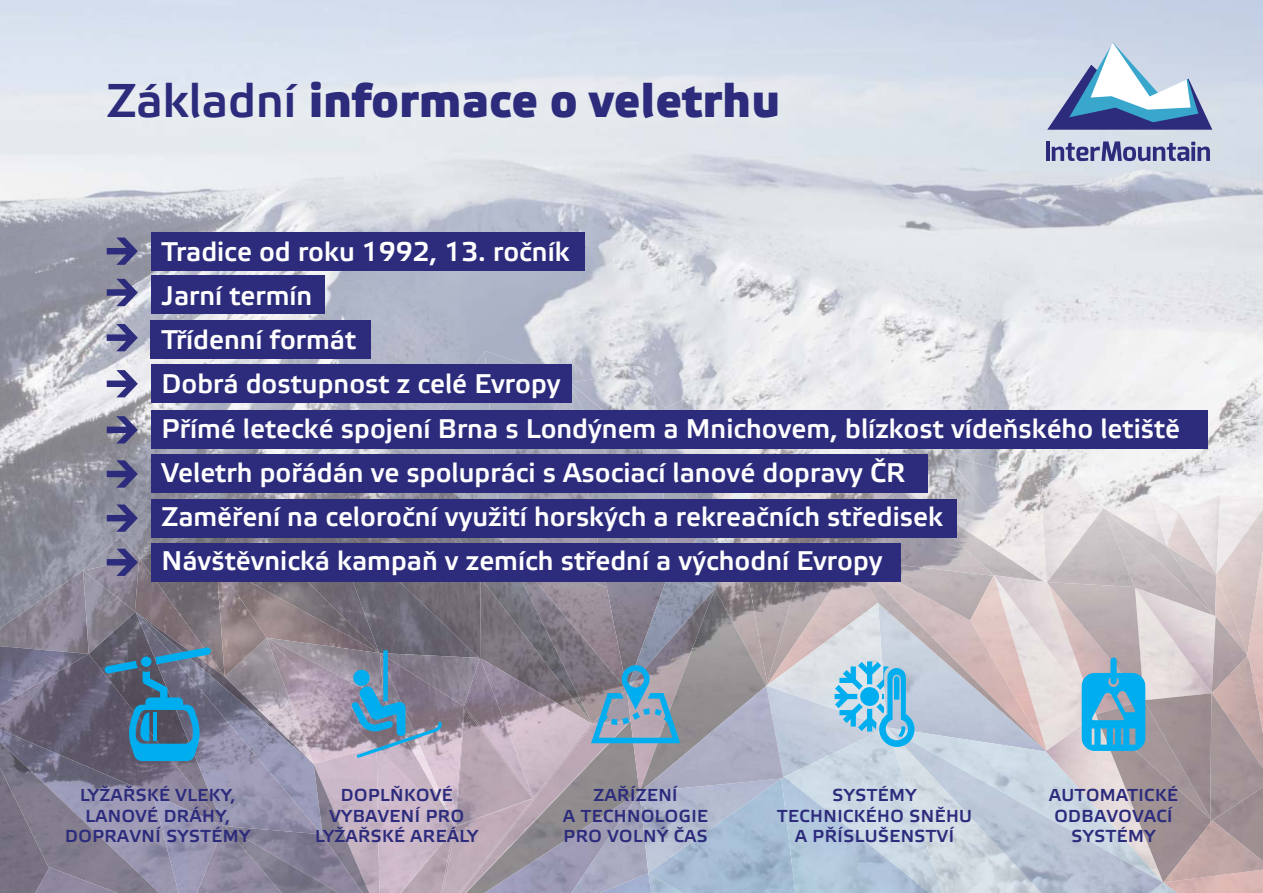
<style>
.page{position:relative;width:1263px;height:893px;background:#fff}
.page>*{position:absolute;margin:0;border:0;box-sizing:border-box;transform-origin:0 0}
.t1{font:700 47.4px "Etelka Medium Pro";color:#2c2b7c}
.t2{font:27px/44.1px "Etelka Medium Pro";color:#fff}
.t3{font:700 17.4px/20.5px "Etelka Light Pro";letter-spacing:.03em;color:#2c2b7c;text-align:center}
.s1{font-weight:400}
</style>
<div class="page">
<img style="left:0;top:0;width:473px;height:472px">
<img style="left:473px;top:0;width:790px;height:366px">
<img style="left:571px;top:366px;width:692px;height:53px">
<img style="left:1046px;top:419px;width:217px;height:53px">
<img style="left:0;top:472px;width:239px;height:99px">
<img style="left:1047px;top:472px;width:216px;height:23px">
<img style="left:411px;top:353px;width:74px;height:57px">
<img style="left:485px;top:351px;width:82px;height:59px">
<img style="left:503px;top:403px;width:64px;height:139px">
<img style="left:571px;top:377px;width:90px;height:2px">
<img style="left:669px;top:391px;width:9px;height:9px">
<img style="left:669px;top:400px;width:9px;height:10px">
<img style="left:678px;top:395px;width:90px;height:15px">
<img style="left:812px;top:388px;width:49px;height:18px">
<img style="left:861px;top:396px;width:39px;height:10px">
<img style="left:900px;top:396px;width:146px;height:91px">
<img style="left:567px;top:379px;width:102px;height:164px">
<img style="left:327px;top:449px;width:39px;height:6px">
<img style="left:239px;top:449px;width:88px;height:50px">
<img style="left:327px;top:493px;width:84px;height:6px">
<img style="left:140px;top:501px;width:11px;height:13px">
<img style="left:140px;top:514px;width:99px;height:44px">
<img style="left:267px;top:582px;width:60px;height:56px">
<img style="left:464px;top:660px;width:14px;height:44px">
<img style="left:464px;top:704px;width:14px;height:16px">
<img style="left:947px;top:455px;width:100px;height:32px">
<img style="left:1041px;top:475px;width:62px;height:5px">
<img style="left:1040px;top:480px;width:63px;height:95px">
<img style="left:1103px;top:495px;width:48px;height:13px">
<img style="left:1047px;top:508px;width:56px;height:74px">
<img style="left:1103px;top:508px;width:112px;height:80px">
<img style="left:1144px;top:588px;width:71px;height:105px">
<img style="left:83px;top:537px;width:57px;height:21px">
<img style="left:83px;top:558px;width:24px;height:13px">
<img style="left:136px;top:558px;width:80px;height:54px">
<img style="left:0;top:571px;width:83px;height:75px">
<img style="left:83px;top:571px;width:53px;height:75px">
<img style="left:0;top:646px;width:89px;height:8px">
<img style="left:0;top:654px;width:89px;height:75px">
<img style="left:89px;top:612px;width:47px;height:117px">
<img style="left:136px;top:612px;width:187px;height:213px">
<img style="left:282px;top:827px;width:32px;height:66px">
<img style="left:0;top:729px;width:179px;height:66px">
<img style="left:159px;top:795px;width:65px;height:98px">
<img style="left:197px;top:825px;width:85px;height:68px">
<img style="left:1167px;top:512px;width:12px;height:64px">
<img style="left:1179px;top:495px;width:37px;height:81px">
<img style="left:1216px;top:495px;width:47px;height:14px">
<img style="left:1216px;top:509px;width:47px;height:107px">
<img style="left:1163px;top:882px;width:14px;height:11px">
<img style="left:592px;top:582px;width:35px;height:83px">
<img style="left:627px;top:582px;width:42px;height:7px">
<img style="left:669px;top:450px;width:46px;height:139px">
<img style="left:706px;top:449px;width:62px;height:50px">
<img style="left:768px;top:387px;width:44px;height:19px">
<img style="left:768px;top:406px;width:132px;height:49px">
<img style="left:715px;top:538px;width:51px;height:51px">
<img style="left:768px;top:450px;width:78px;height:5px">
<img style="left:411px;top:449px;width:92px;height:93px">
<img style="left:478px;top:542px;width:114px;height:178px">
<img style="left:225px;top:676px;width:42px;height:88px">
<img style="left:216px;top:582px;width:51px;height:94px">
<img style="left:459px;top:720px;width:132px;height:173px">
<img style="left:466px;top:721px;width:161px;height:172px">
<img style="left:267px;top:638px;width:110px;height:189px">
<img style="left:442px;top:660px;width:22px;height:167px">
<img style="left:314px;top:764px;width:55px;height:129px">
<img style="left:377px;top:747px;width:78px;height:146px">
<img style="left:0;top:742px;width:159px;height:151px">
<img style="left:35px;top:867px;width:83px;height:26px">
<img style="left:994px;top:487px;width:50px;height:73px">
<img style="left:900px;top:560px;width:146px;height:167px">
<img style="left:900px;top:576px;width:70px;height:44px">
<img style="left:970px;top:576px;width:76px;height:151px">
<img style="left:627px;top:589px;width:12px;height:203px">
<img style="left:639px;top:589px;width:127px;height:97px">
<img style="left:1046px;top:714px;width:36px;height:13px">
<img style="left:994px;top:575px;width:102px;height:139px">
<img style="left:1048px;top:700px;width:34px;height:14px">
<img style="left:1047px;top:582px;width:97px;height:118px">
<img style="left:784px;top:686px;width:51px;height:41px">
<img style="left:943px;top:727px;width:220px;height:166px">
<img style="left:484px;top:792px;width:87px;height:101px">
<img style="left:571px;top:792px;width:77px;height:101px">
<img style="left:639px;top:792px;width:9px;height:81px">
<img style="left:648px;top:792px;width:133px;height:101px">
<img style="left:784px;top:727px;width:159px;height:166px">
<img style="left:781px;top:776px;width:149px;height:117px">
<img style="left:648px;top:873px;width:34px;height:20px">
<img style="left:639px;top:686px;width:145px;height:106px">
<img style="left:1096px;top:751px;width:114px;height:68px">
<img style="left:1143px;top:693px;width:67px;height:124px">
<img style="left:1212px;top:616px;width:35px;height:40px">
<img style="left:1212px;top:656px;width:51px;height:37px">
<img style="left:1210px;top:693px;width:53px;height:127px">
<img style="left:1212px;top:787px;width:51px;height:33px">
<img style="left:1163px;top:820px;width:100px;height:62px">
<img style="left:1247px;top:551px;width:16px;height:140px">
<img style="left:900px;top:487px;width:94px;height:89px">
<img style="left:766px;top:493px;width:134px;height:193px">
<img style="left:327px;top:538px;width:154px;height:122px">
<div style="left:151px;top:232px;width:434px;height:39px;background:#2c2b7c"></div>
<div style="left:151px;top:320px;width:220px;height:39px;background:#2c2b7c"></div>
<div style="left:151px;top:275px;width:173px;height:39px;background:#2c2b7c"></div>
<div style="left:151px;top:364px;width:420px;height:39px;background:#2c2b7c"></div>
<div style="left:151px;top:410px;width:1057px;height:39px;background:#2c2b7c"></div>
<div style="left:151px;top:455px;width:776px;height:38px;background:#2c2b7c"></div>
<div style="left:151px;top:499px;width:806px;height:39px;background:#2c2b7c"></div>
<div style="left:151px;top:543px;width:749px;height:39px;background:#2c2b7c"></div>
<svg style="left:104px;top:647px;width:107px;height:114px;background:#497694"></svg>
<div style="left:141px;top:656px;width:10px;height:11px;background:#00aeef;border-radius:50%"></div>
<svg style="left:835px;top:661px;width:79px;height:86px;background:#7cc5e5"></svg>
<svg style="left:1082px;top:657px;width:63px;height:94px;background:#44acd6"></svg>
<svg style="left:351px;top:650px;width:91px;height:108px;background:#748da6"></svg>
<svg style="left:591px;top:665px;width:89px;height:78px;background:#789cb3"></svg>
<svg style="left:107px;top:237px;width:31px;height:28px"></svg>
<svg style="left:107px;top:324px;width:31px;height:27px"></svg>
<svg style="left:107px;top:279px;width:31px;height:27px"></svg>
<svg style="left:107px;top:370px;width:31px;height:27px"></svg>
<svg style="left:107px;top:416px;width:31px;height:27px"></svg>
<svg style="left:107px;top:460px;width:31px;height:28px"></svg>
<svg style="left:107px;top:504px;width:31px;height:28px"></svg>
<svg style="left:107px;top:549px;width:31px;height:27px"></svg>
<hr style="left:1046px;top:141px;width:3px;height:20px;background:#2c2b7c">
<svg style="left:1052px;top:141px;width:158px;height:20px;background:#8b8fb8"></svg>
<svg style="left:1047px;top:43px;width:165px;height:87px"></svg>
<h1 class="t1" style="left:107px;top:83px;width:675px"><span class="s1">Základní</span> informace o veletrhu</h1>
<p class="t2" style="left:162px;top:232px;width:1020px">Tradice od roku 1992, 13. ročník<br>Jarní termín<br>Třídenní formát<br>Dobrá dostupnost z celé Evropy<br>Přímé letecké spojení Brna s Londýnem a Mnichovem, blízkost vídeňského letiště Veletrh pořádán ve spolupráci s Asociací lanové dopravy ČR<br>Zaměření na celoroční využití horských a rekreačních středisek<br>Návštěvnická kampaň v zemích střední a východní Evropy</p>
<p class="t3" style="left:65px;top:785px;width:186px">LYŽAŘSKÉ VLEKY,<br>LANOVÉ DRÁHY,<br>DOPRAVNÍ SYSTÉMY</p>
<p class="t3" style="left:777px;top:785px;width:197px">SYSTÉMY<br>TECHNICKÉHO SNĚHU<br>A PŘÍSLUŠENSTVÍ</p>
<p class="t3" style="left:1049px;top:785px;width:130px">AUTOMATICKÉ<br>ODBAVOVACÍ<br>SYSTÉMY</p>
<p class="t3" style="left:315px;top:785px;width:165px">DOPLŇKOVÉ<br>VYBAVENÍ PRO<br>LYŽAŘSKÉ AREÁLY</p>
<p class="t3" style="left:563px;top:785px;width:146px">ZAŘÍZENÍ<br>A TECHNOLOGIE<br>PRO VOLNÝ ČAS</p>
</div>
